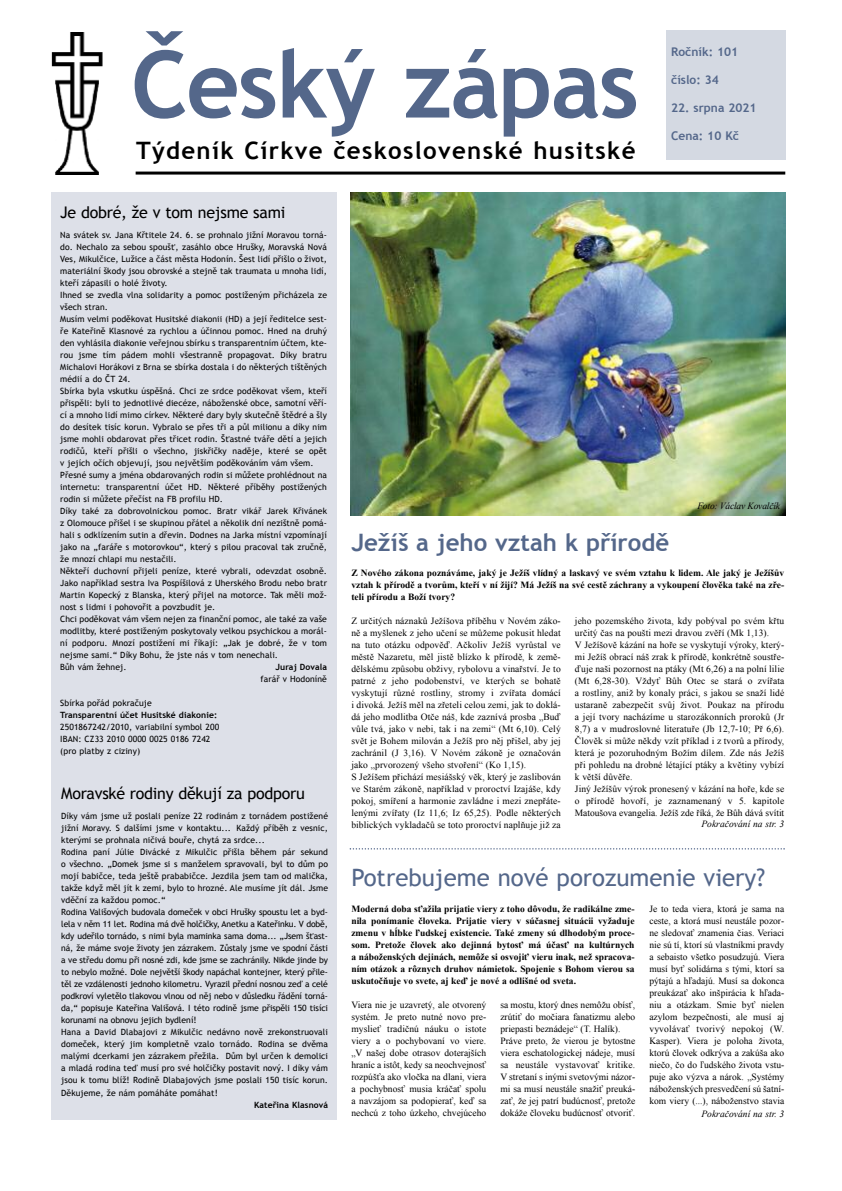
<style>
.page{position:relative;width:842px;height:1191px;background:#fff}
.page>*{position:absolute;margin:0;border:0;box-sizing:border-box;transform-origin:0 0}
.t1{font:700 93px "Trebuchet MS";letter-spacing:-.02em;color:#54678a}
.t2{font:700 24px "Trebuchet MS";letter-spacing:.055em;color:#000}
.t3{font:24px "Trebuchet MS";color:#54678a}
.t4{font:700 24px "Trebuchet MS";color:#54678a}
.t5{font:16px "Trebuchet MS";letter-spacing:-.015em;color:#000}
.t6{font:700 12px "Trebuchet MS";color:#54678a}
.t7{font:9.5px/12px "Times New Roman";letter-spacing:.01em;color:#000}
.t8{font:700 9.5px/12px "Times New Roman";color:#000;text-align:justify}
.t9{font:italic 9.5px "Times New Roman";letter-spacing:.005em;color:#000}
.t10{font:italic 9.5px "Times New Roman";letter-spacing:-.02em;color:#000}
.t11{font:8.6px/12px "Trebuchet MS";letter-spacing:.01em;color:#000}
.t12{font:700 8.6px "Trebuchet MS";letter-spacing:.01em;color:#000}
</style>
<div class="page">
<div style="left:666px;top:30px;width:119px;height:129px;background:#d4d9e2"></div>
<hr style="left:136px;top:171px;width:649px;height:3px;background:#000">
<img style="left:51px;top:32px;width:52px;height:142px">
<img style="left:350px;top:193px;width:435px;height:323px">
<svg style="left:350px;top:848px;width:435px;height:1px"></svg>
<div style="left:51px;top:192px;width:285px;height:928px;background:#dde0e8"></div>
<h1 class="t1" style="left:131px;top:30px;width:509px">Český zápas</h1>
<h2 class="t2" style="left:136px;top:136px;width:501px">Týdeník Církve československé husitské</h2>
<h3 class="t6" style="left:671px;top:44px;width:68px">Ročník: 101</h3>
<h3 class="t6" style="left:671px;top:72px;width:49px">číslo: 34</h3>
<h3 class="t6" style="left:671px;top:100px;width:87px">22. srpna 2021</h3>
<h3 class="t6" style="left:671px;top:128px;width:69px">Cena: 10 Kč</h3>
<h3 class="t5" style="left:60px;top:203px;width:227px">Je dobré, že v tom nejsme sami</h3>
<p class="t11" style="left:60px;top:229px;width:268px">Na svátek sv. Jana Křtitele 24. 6. se prohnalo jižní Moravou torná&shy;do. Nechalo za sebou spoušť, zasáhlo obce Hrušky, Moravská Nová Ves, Mikulčice, Lužice a část města Hodonín. Šest lidí přišlo o život, materiální škody jsou obrovské a stejně tak traumata u mnoha lidí, kteří zápasili o holé životy.<br>Ihned se zvedla vlna solidarity a pomoc postiženým přicházela ze všech stran.<br>Musím velmi poděkovat Husitské diakonii (HD) a její ředitelce sest&shy;ře Kateřině Klasnové za rychlou a účinnou pomoc. Hned na druhý den vyhlásila diakonie veřejnou sbírku s transparentním účtem, kte&shy;rou jsme tím pádem mohli všestranně propagovat. Díky bratru Michalovi Horákovi z Brna se sbírka dostala i do některých tištěných médií a do ČT 24.<br>Sbírka byla vskutku úspěšná. Chci ze srdce poděkovat všem, kteří přispěli: byli to jednotlivé diecéze, náboženské obce, samotní věří&shy;cí a mnoho lidí mimo církev. Některé dary byly skutečně štědré a šly do desítek tisíc korun. Vybralo se přes tři a půl milionu a díky nim jsme mohli obdarovat přes třicet rodin. Šťastné tváře dětí a jejich rodičů, kteří přišli o všechno, jiskřičky naděje, které se opět v jejích očích objevují, jsou největším poděkováním vám všem.<br>Přesné sumy a jména obdarovaných rodin si můžete prohlédnout na internetu: transparentní účet HD. Některé příběhy postižených rodin si můžete přečíst na FB profilu HD.<br>Díky také za dobrovolnickou pomoc. Bratr vikář Jarek Křivánek z Olomouce přišel i se skupinou přátel a několik dní nezištně pomá&shy;hali s odklízením sutin a dřevin. Dodnes na Jarka místní vzpomínají jako na „faráře s motorovkou“, který s pilou pracoval tak zručně, že mnozí chlapi mu nestačili.<br>Někteří duchovní přijeli peníze, které vybrali, odevzdat osobně.<br>Jako například sestra Iva Pospíšilová z Uherského Brodu nebo bratr Martin Kopecký z Blanska, který přijel na motorce. Tak měli mož&shy;nost s lidmi i pohovořit a povzbudit je.<br>Chci poděkovat vám všem nejen za finanční pomoc, ale také za vaše modlitby, které postiženým poskytovaly velkou psychickou a morál&shy;ní podporu. Mnozí postižení mi říkají: „Jak je dobré, že v tom nejsme sami.“ Díky Bohu, že jste nás v tom nenechali.<br>Bůh vám žehnej.</p>
<p class="t12" style="left:276px;top:662px;width:53px">Juraj Dovala</p>
<p class="t11" style="left:261px;top:673px;width:68px">farář v Hodoníně</p>
<p class="t11" style="left:60px;top:697px;width:93px">Sbírka pořád pokračuje</p>
<p class="t12" style="left:60px;top:710px;width:158px">Transparentní účet Husitské diakonie:</p>
<p class="t11" style="left:60px;top:721px;width:160px">2501867242/2010, variabilní symbol 200<br>IBAN: CZ33 2010 0000 0025 0186 7242 (pro platby z ciziny)</p>
<h3 class="t5" style="left:61px;top:784px;width:245px">Moravské rodiny děkují za podporu</h3>
<p class="t11" style="left:61px;top:810px;width:268px">Díky vám jsme už poslali peníze 22 rodinám z tornádem postižené jižní Moravy. S dalšími jsme v kontaktu... Každý příběh z vesnic, kterými se prohnala ničivá bouře, chytá za srdce...<br>Rodina paní Júlie Divácké z Mikulčic přišla během pár sekund o všechno. „Domek jsme si s manželem spravovali, byl to dům po mojí babičce, teda ještě prababičce. Jezdila jsem tam od malička, takže když měl jít k zemi, bylo to hrozné. Ale musíme jít dál. Jsme vděční za každou pomoc.“<br>Rodina Vališových budovala domeček v obci Hrušky spoustu let a byd&shy;lela v něm 11 let. Rodina má dvě holčičky, Anetku a Kateřinku. V době, kdy udeřilo tornádo, s nimi byla maminka sama doma... „Jsem šťast&shy;ná, že máme svoje životy jen zázrakem. Zůstaly jsme ve spodní části a ve středu domu při nosné zdi, kde jsme se zachránily. Nikde jinde by to nebylo možné. Dole největší škody napáchal kontejner, který přile&shy;těl ze vzdálenosti jednoho kilometru. Vyrazil přední nosnou zeď a celé podkroví vyletělo tlakovou vlnou od něj nebo v důsledku řádění torná&shy;da,“ popisuje Kateřina Vališová. I této rodině jsme přispěli 150 tisíci korunami na obnovu jejich bydlení!<br>Hana a David Dlabajovi z Mikulčic nedávno nově zrekonstruovali domeček, který jim kompletně vzalo tornádo. Rodina se dvěma malými dcerkami jen zázrakem přežila. Dům byl určen k demolici a mladá rodina teď musí pro své holčičky postavit nový. I díky vám jsou k tomu blíž! Rodině Dlabajových jsme poslali 150 tisíc korun.<br>Děkujeme, že nám pomáháte pomáhat!</p>
<p class="t12" style="left:254px;top:1099px;width:75px">Kateřina Klasnová</p>
<p class="t10" style="left:697px;top:500px;width:84px">Foto: Václav Kovalčík</p>
<h2 class="t4" style="left:351px;top:528px;width:319px">Ježíš a jeho vztah k přírodě</h2>
<p class="t8" style="left:351px;top:567px;width:434px">Z Nového zákona poznáváme, jaký je Ježíš vlídný a laskavý ve svém vztahu k lidem. Ale jaký je Ježíšův vztah k přírodě a tvorům, kteří v ní žijí? Má Ježíš na své cestě záchrany a vykoupení člověka také na zře&shy;teli přírodu a Boží tvory?</p>
<p class="t7" style="left:351px;top:615px;width:211px">Z určitých náznaků Ježíšova příběhu v Novém záko&shy;ně a myšlenek z jeho učení se můžeme pokusit hledat na tuto otázku odpověď. Ačkoliv Ježíš vyrůstal ve městě Nazaretu, měl jistě blízko k přírodě, k země&shy;dělskému způsobu obživy, rybolovu a vinařství. Je to patrné z jeho podobenství, ve kterých se bohatě vyskytují různé rostliny, stromy i zvířata domácí i divoká. Ježíš měl na zřeteli celou zemi, jak to doklá&shy;dá jeho modlitba Otče náš, kde zaznívá prosba „Buď vůle tvá, jako v nebi, tak i na zemi“ (Mt 6,10). Celý svět je Bohem milován a Ježíš pro něj přišel, aby jej zachránil (J 3,16). V Novém zákoně je označován jako „prvorozený všeho stvoření“ (Ko 1,15).<br>S Ježíšem přichází mesiášský věk, který je zaslibován ve Starém zákoně, například v proroctví Izajáše, kdy pokoj, smíření a harmonie zavládne i mezi znepřáte&shy;lenými zvířaty (Iz 11,6; Iz 65,25). Podle některých biblických vykladačů se toto proroctví naplňuje již za</p>
<p class="t7" style="left:575px;top:615px;width:211px">jeho pozemského života, kdy pobýval po svém křtu určitý čas na poušti mezi dravou zvěří (Mk 1,13).<br>V Ježíšově kázání na hoře se vyskytují výroky, který&shy;mi Ježíš obrací náš zrak k přírodě, konkrétně soustře&shy;ďuje naši pozornost na ptáky (Mt 6,26) a na polní lilie (Mt 6,28-30). Vždyť Bůh Otec se stará o zvířata a rostliny, aniž by konaly práci, s jakou se snaží lidé ustaraně zabezpečit svůj život. Poukaz na přírodu a její tvory nacházíme u starozákonních proroků (Jr 8,7) a v mudroslovné literatuře (Jb 12,7-10; Př 6,6).<br>Člověk si může někdy vzít příklad i z tvorů a přírody, která je pozoruhodným Božím dílem. Zde nás Ježíš při pohledu na drobné létající ptáky a květiny vybízí k větší důvěře.<br>Jiný Ježíšův výrok pronesený v kázání na hoře, kde se o přírodě hovoří, je zaznamenaný v 5. kapitole Matoušova evangelia. Ježíš zde říká, že Bůh dává svítit</p>
<p class="t9" style="left:701px;top:819px;width:84px">Pokračování na str. 3</p>
<h2 class="t3" style="left:351px;top:863px;width:415px">Potrebujeme nové porozumenie viery?</h2>
<p class="t8" style="left:351px;top:903px;width:285px">Moderná doba sťažila prijatie viery z toho dôvodu, že radikálne zme&shy;nila ponímanie človeka. Prijatie viery v súčasnej situácii vyžaduje zmenu v hĺbke ľudskej existencie. Také zmeny sú dlhodobým proce&shy;som. Pretože človek ako dejinná bytosť má účasť na kultúrnych a náboženských dejinách, nemôže si osvojiť vieru inak, než spracova&shy;ním otázok a rôznych druhov námietok. Spojenie s Bohom vierou sa uskutočňuje vo svete, aj keď je nové a odlišné od sveta.</p>
<p class="t7" style="left:351px;top:999px;width:136px;text-align:justify">Viera nie je uzavretý, ale otvorený systém. Je preto nutné novo pre&shy;myslieť tradičnú náuku o istote viery a o pochybovaní vo viere. „V našej dobe otrasov doterajších hraníc a istôt, kedy sa neochvejnosť rozpúšťa ako vločka na dlani, viera a pochybnosť musia kráčať spolu a navzájom sa podopierať, keď sa nechcú z toho úzkeho, chvejúceho</p>
<p class="t7" style="left:500px;top:999px;width:136px">sa mostu, ktorý dnes nemôžu obísť, zrútiť do močiara fanatizmu alebo priepasti beznádeje“ (T. Halík).<br>Práve preto, že vierou je bytostne viera eschatologickej nádeje, musí sa neustále vystavovať kritike.<br>V stretaní s inými svetovými názor&shy;mi sa musí neustále snažiť preuká&shy;zať, že jej patrí budúcnosť, pretože dokáže človeku budúcnosť otvoriť.</p>
<p class="t7" style="left:649px;top:903px;width:136px;text-align:justify">Je to teda viera, ktorá je sama na ceste, a ktorá musí neustále pozor&shy;ne sledovať znamenia čias. Veriaci nie sú tí, ktorí sú vlastníkmi pravdy a sebaisto všetko posudzujú. Viera musí byť solidárna s tými, ktorí sa pýtajú a hľadajú. Musí sa dokonca preukázať ako inšpirácia k hľada&shy;niu a otázkam. Smie byť nielen azylom bezpečnosti, ale musí aj vyvolávať tvorivý nepokoj (W.<br>Kasper). Viera je poloha života, ktorú človek odkrýva a zakúša ako niečo, čo do ľudského života vstu&shy;puje ako výzva a nárok. „Systémy náboženských presvedčení sú šatní&shy;kom viery (...), náboženstvo stavia</p>
<p class="t9" style="left:701px;top:1108px;width:84px">Pokračování na str. 3</p>
</div>
